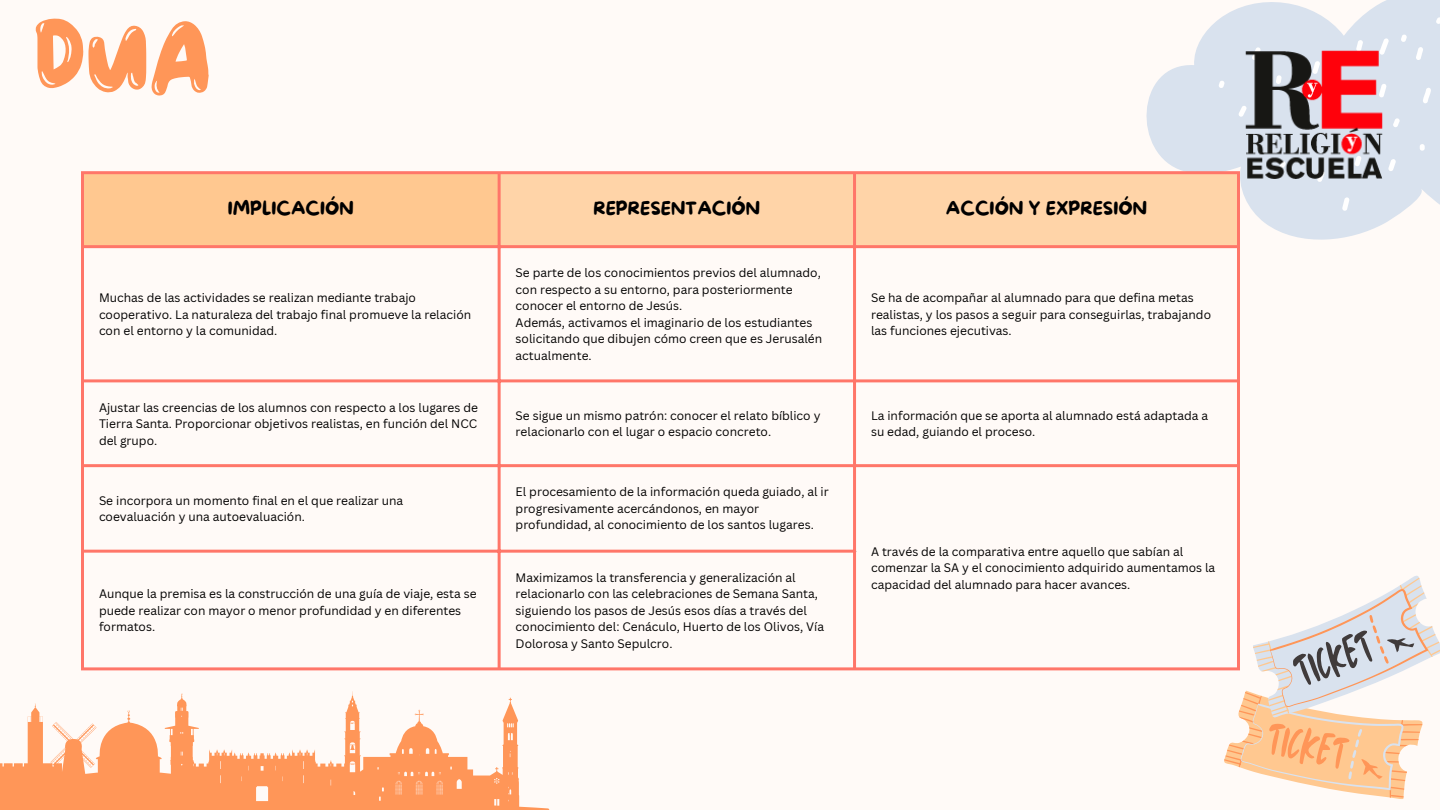
<style>
.page{position:relative;width:1440px;height:810px;background:#fffaf7}
.page>*{position:absolute;margin:0;border:0;box-sizing:border-box;transform-origin:0 0}
.t1{font:173.5px "Stella";color:#ff9658}
.t2{font:18px "More Sugar";color:#000}
.t3{font:12px/16.5px "Canva Sans";color:#000}
</style>
<div class="page">
<svg style="left:1146px;top:0;width:294px;height:240px"></svg>
<svg style="left:1169px;top:17px;width:271px;height:194px;background:#dce4ef"></svg>
<img style="left:1243px;top:49px;width:142px;height:132px">
<div style="left:82px;top:173px;width:417px;height:74px;background:#ffc890"></div>
<div style="left:501px;top:174px;width:736px;height:71px;background:#ffd4a8"></div>
<hr style="left:81px;top:174px;width:3px;height:493px;background:#ff7669">
<hr style="left:498px;top:174px;width:3px;height:493px;background:#ff7669">
<hr style="left:853px;top:174px;width:3px;height:493px;background:#ff7669">
<hr style="left:1237px;top:174px;width:3px;height:493px;background:#ff7669">
<hr style="left:81px;top:171px;width:1159px;height:3px;background:#ff7669">
<hr style="left:81px;top:245px;width:1159px;height:3px;background:#ff7669">
<hr style="left:81px;top:379px;width:1159px;height:3px;background:#ff7669">
<hr style="left:81px;top:464px;width:1159px;height:3px;background:#ff7669">
<hr style="left:81px;top:550px;width:775px;height:3px;background:#ff7669">
<hr style="left:81px;top:667px;width:1159px;height:3px;background:#ff7669">
<svg style="left:1211px;top:575px;width:229px;height:224px"></svg>
<svg style="left:0;top:691px;width:549px;height:119px"></svg>
<p class="t1" style="left:36px;top:-32px;width:180px">dua</p>
<p class="t2" style="left:228px;top:199px;width:128px">IMPLICACIÓN</p>
<p class="t2" style="left:594px;top:199px;width:168px">REPRESENTACIÓN</p>
<p class="t2" style="left:946px;top:199px;width:203px">ACCIÓN Y EXPRESIÓN</p>
<p class="t3" style="left:99px;top:289px;width:374px">Muchas de las actividades se realizan mediante trabajo cooperativo. La naturaleza del trabajo final promueve la relación con el entorno y la comunidad.</p>
<p class="t3" style="left:516px;top:265px;width:307px">Se parte de los conocimientos previos del alumnado, con respecto a su entorno, para posteriormente conocer el entorno de Jesús.</p>
<p class="t3" style="left:516px;top:314px;width:308px">Además, activamos el imaginario de los estudiantes solicitando que dibujen cómo creen que es Jerusalén actualmente.</p>
<p class="t3" style="left:871px;top:289px;width:342px">Se ha de acompañar al alumnado para que defina metas realistas, y los pasos a seguir para conseguirlas, trabajando las funciones ejecutivas.</p>
<p class="t3" style="left:99px;top:399px;width:381px;text-align:justify">Ajustar las creencias de los alumnos con respecto a los lugares de Tierra Santa. Proporcionar objetivos realistas, en función del NCC del grupo.</p>
<p class="t3" style="left:516px;top:407px;width:306px">Se sigue un mismo patrón: conocer el relato bíblico y relacionarlo con el lugar o espacio concreto.</p>
<p class="t3" style="left:871px;top:407px;width:339px">La información que se aporta al alumnado está adaptada a su edad, guiando el proceso.</p>
<p class="t3" style="left:99px;top:492px;width:306px">Se incorpora un momento final en el que realizar una coevaluación y una autoevaluación.</p>
<p class="t3" style="left:516px;top:484px;width:315px">El procesamiento de la información queda guiado, al ir progresivamente acercándonos, en mayor profundidad, al conocimiento de los santos lugares.</p>
<p class="t3" style="left:99px;top:586px;width:379px">Aunque la premisa es la construcción de una guía de viaje, esta se puede realizar con mayor o menor profundidad y en diferentes formatos.</p>
<p class="t3" style="left:516px;top:569px;width:310px">Maximizamos la transferencia y generalización al relacionarlo con las celebraciones de Semana Santa, siguiendo los pasos de Jesús esos días a través del conocimiento del: Cenáculo, Huerto de los Olivos, Vía Dolorosa y Santo Sepulcro.</p>
<p class="t3" style="left:871px;top:543px;width:346px">A través de la comparativa entre aquello que sabían al comenzar la SA y el conocimiento adquirido aumentamos la capacidad del alumnado para hacer avances.</p>
</div>
